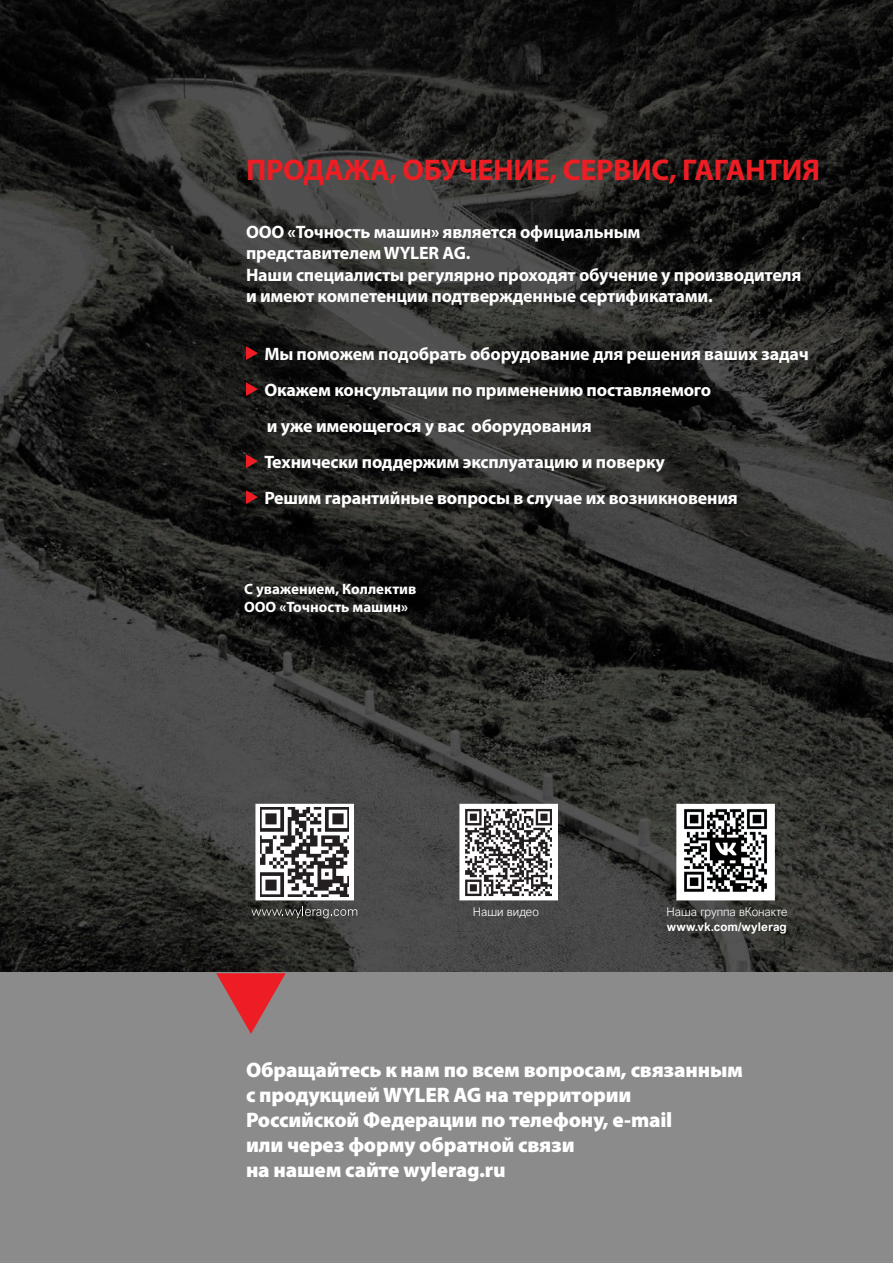
<style>
.page{position:relative;width:893px;height:1263px;background:#fff}
.page>*{position:absolute;margin:0;border:0;box-sizing:border-box;transform-origin:0 0}
.t1{font:700 30px "Myriad Pro";letter-spacing:-.01em;color:#ee1d23}
.t2{font:900 21px "Myriad Pro";letter-spacing:-.01em;color:#fff}
.t3{font:700 18px "Myriad Pro";letter-spacing:-.01em;color:#fff}
.t4{font:700 15px "Myriad Pro";color:#fff}
.t5{font:300 12px "Arial Nova";color:#fff}
.t6{font:700 12px "Arial Nova";color:#fff}
</style>
<div class="page">
<img style="left:0;top:0;width:893px;height:973px">
<div style="left:0;top:973px;width:893px;height:290px;background:#8b8b8c"></div>
<svg style="left:216px;top:973px;width:70px;height:61px"></svg>
<svg style="left:246px;top:346px;width:12px;height:14px"></svg>
<svg style="left:246px;top:382px;width:12px;height:14px"></svg>
<svg style="left:246px;top:454px;width:12px;height:14px"></svg>
<svg style="left:246px;top:490px;width:12px;height:14px"></svg>
<svg style="left:459px;top:804px;width:99px;height:96px"></svg>
<svg style="left:676px;top:804px;width:99px;height:96px"></svg>
<svg style="left:255px;top:804px;width:99px;height:96px"></svg>
<img style="left:260px;top:808px;width:89px;height:88px">
<svg style="left:251px;top:906px;width:106px;height:12px"></svg>
<img style="left:463px;top:808px;width:89px;height:88px">
<img style="left:681px;top:808px;width:89px;height:88px">
<p class="t1" style="left:246px;top:150px;width:576px">ПРОДАЖА, ОБУЧЕНИЕ, СЕРВИС, ГАГАНТИЯ</p>
<p class="t3" style="left:246px;top:220px;width:396px">ООО «Точность машин» является официальным</p>
<p class="t3" style="left:246px;top:241px;width:226px">представителем WYLER AG.</p>
<p class="t3" style="left:246px;top:263px;width:557px">Наши специалисты регулярно проходят обучение у производителя</p>
<p class="t3" style="left:246px;top:285px;width:468px">и имеют компетенции подтвержденные сертификатами.</p>
<p class="t3" style="left:264px;top:342px;width:546px">Мы поможем подобрать оборудование для решения ваших задач</p>
<p class="t3" style="left:264px;top:378px;width:448px">Окажем консультации по применению поставляемого</p>
<p class="t3" style="left:267px;top:414px;width:326px">и уже имеющегося у вас оборудования</p>
<p class="t3" style="left:264px;top:450px;width:402px">Технически поддержим эксплуатацию и поверку</p>
<p class="t3" style="left:264px;top:486px;width:475px">Решим гарантийные вопросы в случае их возникновения</p>
<p class="t4" style="left:244px;top:579px;width:174px">С уважением, Коллектив</p>
<p class="t4" style="left:244px;top:597px;width:165px">ООО «Точность машин»</p>
<p class="t5" style="left:473px;top:905px;width:68px">Наши видео</p>
<p class="t5" style="left:666px;top:905px;width:123px">Наша группа вКонакте</p>
<p class="t6" style="left:667px;top:919px;width:122px">www.vk.com/wylerag</p>
<p class="t2" style="left:246px;top:1055px;width:498px">Обращайтесь к нам по всем вопросам, связанным</p>
<p class="t2" style="left:246px;top:1080px;width:387px">с продукцией WYLER AG на территории</p>
<p class="t2" style="left:246px;top:1106px;width:428px">Российской Федерации по телефону, e-mail</p>
<p class="t2" style="left:246px;top:1131px;width:330px">или через форму обратной связи</p>
<p class="t2" style="left:246px;top:1156px;width:261px">на нашем сайте wylerag.ru</p>
</div>
